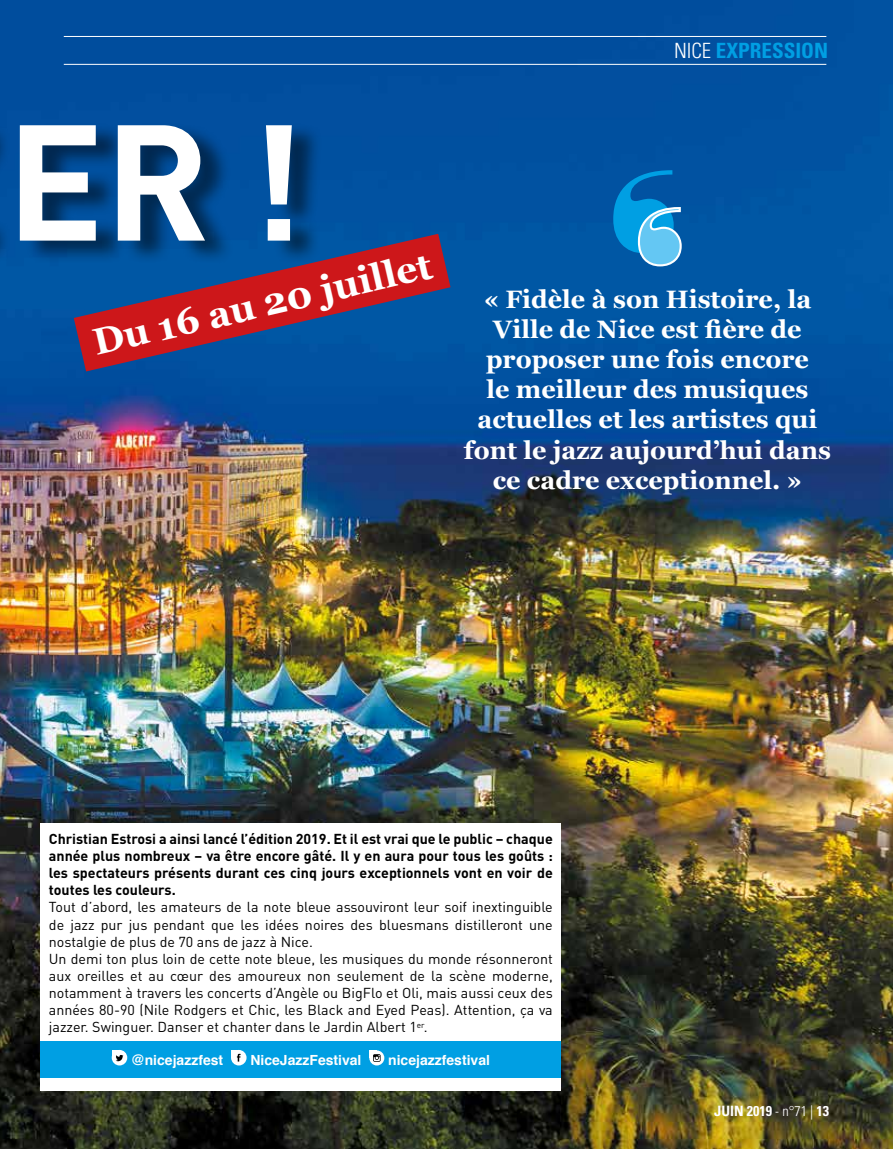
<style>
.page{position:relative;width:893px;height:1149px;background:#fff}
.page>*{position:absolute;margin:0;border:0;box-sizing:border-box;transform-origin:0 0}
.t1{font:700 161.85px "DIN";color:#fff}
.t2{font:700 37.2px "Georgia";color:#fff}
.t3{font:700 25.2px/30.2px "Georgia";color:#fff;text-align:center}
.t4{font:700 condensed 21px "Univers";color:#009fe3}
.t5{font:14.25px/17.1px "DIN";color:#000}
.t6{font:700 14.25px/17.1px "DIN";color:#000;text-align:justify}
.t7{font:700 condensed 14.25px "Univers";color:#fff}
.t8{font:700 13.95px "Helvetica";color:#fff}
.s1{font-weight:300;color:#fff}
.s2{font-weight:300}
</style>
<div class="page">
<img style="left:0;top:0;width:893px;height:1148px">
<hr style="left:64px;top:36px;width:762px;height:1px;background:#fff">
<hr style="left:64px;top:64px;width:762px;height:1px;background:#fff">
<div style="left:40px;top:823px;width:521px;height:267px;background:#fff"></div>
<svg style="left:613px;top:170px;width:70px;height:97px;background:#238ccb"></svg>
<div style="left:40px;top:1040px;width:521px;height:37px;background:#009fe3"></div>
<div style="left:112px;top:1049px;width:7px;height:8px;background:#fff"></div>
<div style="left:112px;top:1049px;width:15px;height:16px;background:#fff;border-radius:50%"></div>
<svg style="left:116px;top:1055px;width:7px;height:5px"></svg>
<div style="left:231px;top:1049px;width:8px;height:8px;background:#fff"></div>
<div style="left:231px;top:1049px;width:16px;height:16px;background:#fff;border-radius:50%"></div>
<svg style="left:237px;top:1053px;width:4px;height:8px"></svg>
<div style="left:369px;top:1050px;width:8px;height:7px;background:#fff"></div>
<svg style="left:369px;top:1050px;width:15px;height:15px"></svg>
<svg style="left:373px;top:1053px;width:8px;height:8px"></svg>
<div style="left:0;top:122px;width:322px;height:176px;background:#000;opacity:.5"></div>
<svg style="left:74px;top:234px;width:377px;height:137px;background:#513a69"></svg>
<h1 class="t1" style="left:6px;top:76px;width:299px">ER !</h1>
<h2 class="t2" style="left:87px;top:315px;width:348px;rotate:-13deg">Du 16 au 20 juillet</h2>
<h3 class="t4" style="left:674px;top:37px;width:156px"><span class="s1">NICE</span> EXPRESSION</h3>
<h3 class="t3" style="left:464px;top:282px;width:369px">« Fidèle à son Histoire, la<br>Ville de Nice est fière de proposer une fois encore<br>le meilleur des musiques actuelles et les artistes qui font le jazz aujourd’hui dans ce cadre exceptionnel. »</h3>
<p class="t6" style="left:49px;top:829px;width:505px">Christian Estrosi a ainsi lancé l’édition 2019. Et il est vrai que le public – chaque année plus nombreux – va être encore gâté. Il y en aura pour tous les goûts : les spectateurs présents durant ces cinq jours exceptionnels vont en voir de toutes les couleurs.</p>
<p class="t5" style="left:49px;top:898px;width:505px">Tout d’abord, les amateurs de la note bleue assouviront leur soif inextinguible de jazz pur jus pendant que les idées noires des bluesmans distilleront une nostalgie de plus de 70 ans de jazz à Nice.<br>Un demi ton plus loin de cette note bleue, les musiques du monde résonneront aux oreilles et au cœur des amoureux non seulement de la scène moderne, notamment à travers les concerts d’Angèle ou BigFlo et Oli, mais aussi ceux des années 80-90 (Nile Rodgers et Chic, les Black and Eyed Peas). Attention, ça va jazzer. Swinguer. Danser et chanter dans le Jardin Albert 1<sup>er</sup>.</p>
<p class="t8" style="left:131px;top:1048px;width:94px">@nicejazzfest</p>
<p class="t8" style="left:250px;top:1048px;width:113px">NiceJazzFestival</p>
<p class="t8" style="left:388px;top:1048px;width:103px">nicejazzfestival</p>
<p class="t7" style="left:714px;top:1102px;width:116px">JUIN 2019 <span class="s2">- n°71 |</span> 13</p>
</div>
